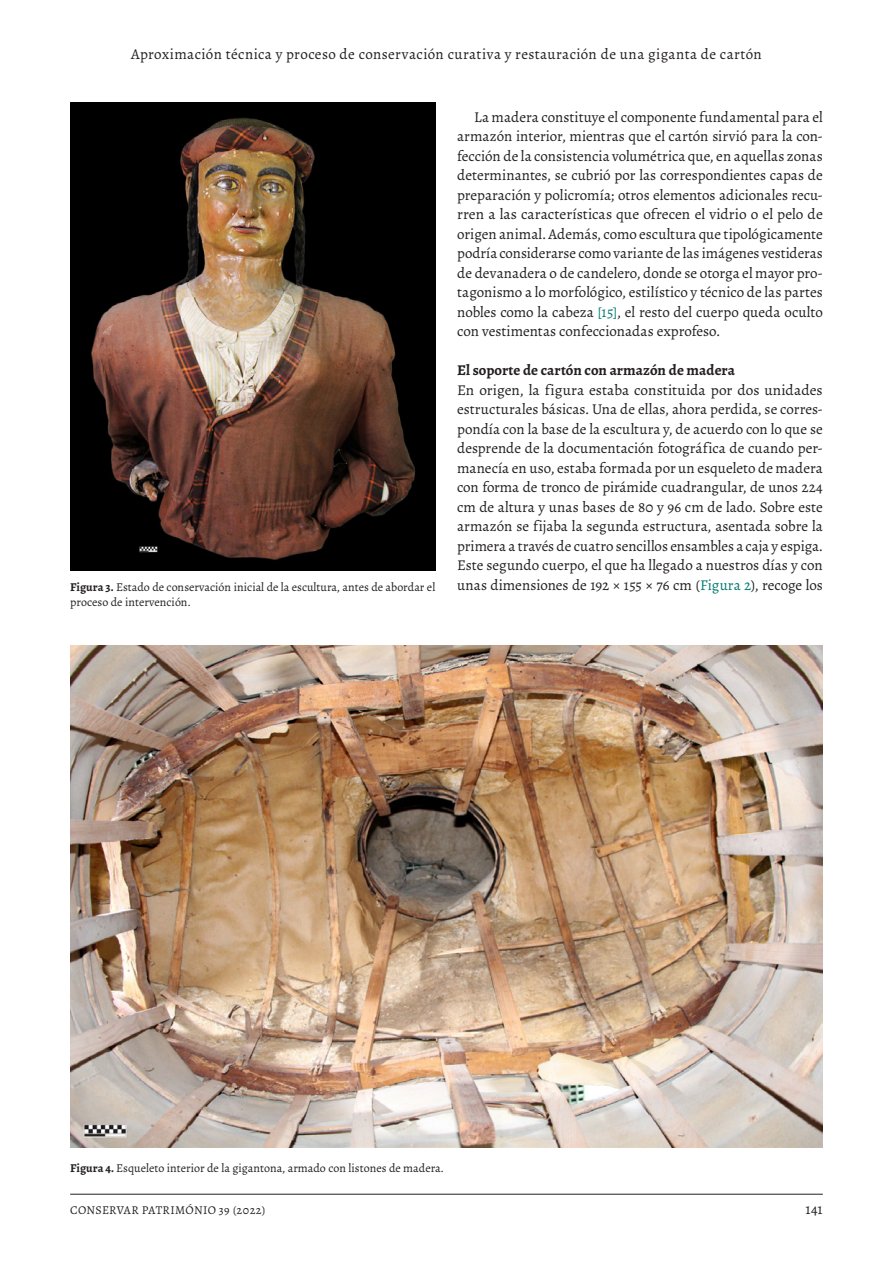
<style>
.page{position:relative;width:893px;height:1263px;background:#fff}
.page>*{position:absolute;margin:0;border:0;box-sizing:border-box;transform-origin:0 0}
.TEXTO_ES{font:15px/19.5px "Alegreya";color:#231f20;text-align:justify}
.Primeiro_paragrafo{font:15px "Alegreya";letter-spacing:.025em;color:#231f20}
.TEXTO_ES-2{font:700 15px "Alegreya";letter-spacing:.005em;color:#231f20}
.Notas_P_esq{font:12px "Alegreya";color:#231f20}
.Notas_P_esq-2{font:12px "Alegreya";letter-spacing:.025em;color:#231f20}
.s1{color:#007a71}
.s2{font-weight:700}
</style>
<div class="page">
<hr style="left:70px;top:1194px;width:753px;height:1px;background:#231f20">
<img style="left:70px;top:102px;width:366px;height:468px">
<img style="left:70px;top:645px;width:753px;height:502px">
<p class="Primeiro_paragrafo" style="left:131px;top:44px;width:632px">Aproximación técnica y proceso de conservación curativa y restauración de una giganta de cartón</p>
<p class="TEXTO_ES" style="left:457px;top:107px;width:367px;text-indent:17px">La madera constituye el componente fundamental para el armazón interior, mientras que el cartón sirvió para la con&shy;fección de la consistencia volumétrica que, en aquellas zonas determinantes, se cubrió por las correspondientes capas de preparación y policromía; otros elementos adicionales recu&shy;rren a las características que ofrecen el vidrio o el pelo de origen animal. Además, como escultura que tipológicamente podría considerarse como variante de las imágenes vestideras de devanadera o de candelero, donde se otorga el mayor pro&shy;tagonismo a lo morfológico, estilístico y técnico de las partes nobles como la cabeza <span class="s1">[15]</span>, el resto del cuerpo queda oculto con vestimentas confeccionadas exprofeso.</p>
<p class="TEXTO_ES-2" style="left:457px;top:360px;width:279px">El soporte de cartón con armazón de madera</p>
<p class="TEXTO_ES" style="left:457px;top:380px;width:367px">En origen, la figura estaba constituida por dos unidades estructurales básicas. Una de ellas, ahora perdida, se corres&shy;pondía con la base de la escultura y, de acuerdo con lo que se desprende de la documentación fotográfica de cuando per&shy;manecía en uso, estaba formada por un esqueleto de madera con forma de tronco de pirámide cuadrangular, de unos 224 cm de altura y unas bases de 80 y 96 cm de lado. Sobre este armazón se fijaba la segunda estructura, asentada sobre la primera a través de cuatro sencillos ensambles a caja y espiga.<br>Este segundo cuerpo, el que ha llegado a nuestros días y con</p>
<p class="Notas_P_esq" style="left:70px;top:580px;width:367px"><span class="s2">Figura 3.</span> Estado de conservación inicial de la escultura, antes de abordar el</p>
<p class="TEXTO_ES" style="left:457px;top:575px;width:367px">unas dimensiones de 192 × 155 × 76 cm (<span class="s1">Figura 2</span>), recoge los</p>
<p class="Notas_P_esq" style="left:70px;top:594px;width:122px">proceso de intervención.</p>
<p class="Notas_P_esq" style="left:70px;top:1161px;width:375px"><span class="s2">Figura 4.</span> Esqueleto interior de la gigantona, armado con listones de madera.</p>
<p class="Notas_P_esq-2" style="left:70px;top:1202px;width:197px">CONSERVAR PATRIMÓNIO 39 (2022)</p>
<p class="TEXTO_ES" style="left:805px;top:1199px;width:19px">141</p>
</div>
